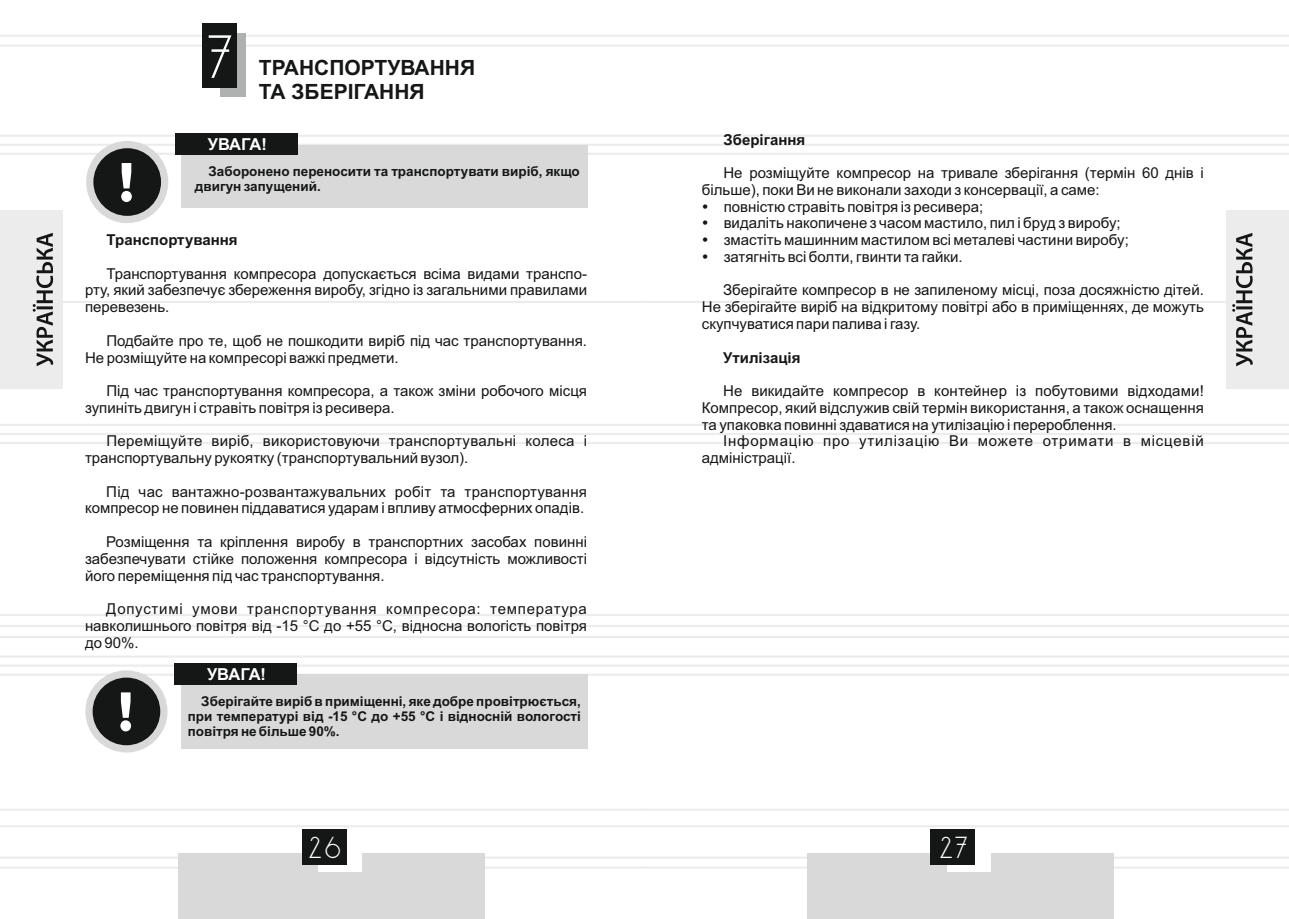
<style>
.page{position:relative;width:1289px;height:919px;background:#fff}
.page>*{position:absolute;margin:0;border:0;box-sizing:border-box;transform-origin:0 0}
.t1{font:52.5px "DS Standart Cyr";color:#fff}
.t2{font:26.25px "DS Standart Cyr";color:#fff}
.t3{font:700 21px/23.4px "Arial";color:#151616}
.t4{font:700 16.5px "Arial";letter-spacing:-.025em;color:#fff}
.t5{font:15px/16.8px "Arial";color:#151616;text-align:justify}
.t6{font:15px/16.8px "Arial";letter-spacing:.055em;color:#151616}
.t7{font:700 15px "Arial";color:#151616}
.t8{font:700 13.5px/15.1px "Arial";color:#151616;text-align:justify}
</style>
<div class="page">
<hr style="left:644px;top:135px;width:644px;height:2px;background:#ececec">
<hr style="left:644px;top:153px;width:644px;height:2px;background:#ececec">
<hr style="left:644px;top:424px;width:644px;height:2px;background:#ececec">
<hr style="left:644px;top:442px;width:644px;height:2px;background:#ececec">
<hr style="left:644px;top:614px;width:644px;height:2px;background:#ececec">
<hr style="left:644px;top:635px;width:644px;height:3px;background:#ececec">
<hr style="left:644px;top:655px;width:644px;height:2px;background:#ececec">
<hr style="left:644px;top:673px;width:644px;height:2px;background:#ececec">
<hr style="left:644px;top:856px;width:644px;height:2px;background:#ececec">
<hr style="left:644px;top:866px;width:644px;height:2px;background:#ececec">
<hr style="left:644px;top:35px;width:644px;height:2px;background:#ececec">
<hr style="left:644px;top:45px;width:644px;height:2px;background:#ececec">
<hr style="left:644px;top:808px;width:644px;height:2px;background:#ececec">
<hr style="left:644px;top:825px;width:644px;height:2px;background:#ececec">
<hr style="left:644px;top:301px;width:644px;height:2px;background:#ececec">
<hr style="left:0;top:135px;width:644px;height:2px;background:#ececec">
<svg style="left:0;top:143px;width:1288px;height:3px"></svg>
<hr style="left:0;top:153px;width:644px;height:2px;background:#ececec">
<hr style="left:0;top:424px;width:644px;height:2px;background:#ececec">
<hr style="left:0;top:433px;width:1288px;height:2px;background:#ececec">
<hr style="left:0;top:442px;width:644px;height:2px;background:#ececec">
<hr style="left:0;top:614px;width:644px;height:2px;background:#ececec">
<hr style="left:0;top:625px;width:1288px;height:2px;background:#ececec">
<hr style="left:0;top:635px;width:644px;height:3px;background:#ececec">
<hr style="left:0;top:655px;width:644px;height:2px;background:#ececec">
<hr style="left:0;top:664px;width:1288px;height:3px;background:#f1f1f1">
<hr style="left:0;top:673px;width:644px;height:2px;background:#ececec">
<hr style="left:0;top:856px;width:644px;height:2px;background:#ececec">
<hr style="left:0;top:866px;width:644px;height:2px;background:#ececec">
<hr style="left:0;top:35px;width:644px;height:2px;background:#ececec">
<hr style="left:0;top:45px;width:644px;height:2px;background:#ececec">
<hr style="left:0;top:808px;width:644px;height:2px;background:#ececec">
<hr style="left:0;top:825px;width:644px;height:2px;background:#ececec">
<hr style="left:0;top:301px;width:644px;height:2px;background:#ececec">
<div style="left:178px;top:853px;width:307px;height:65px;background:#d9d9da"></div>
<div style="left:318px;top:832px;width:44px;height:39px;background:#fff"></div>
<div style="left:301px;top:829px;width:45px;height:36px;background:#151616"></div>
<div style="left:0;top:210px;width:62px;height:179px;background:#ececec"></div>
<svg style="left:33px;top:233px;width:20px;height:133px"></svg>
<div style="left:807px;top:853px;width:306px;height:65px;background:#d9d9da"></div>
<div style="left:946px;top:832px;width:44px;height:39px;background:#fff"></div>
<div style="left:930px;top:829px;width:45px;height:36px;background:#151616"></div>
<div style="left:1226px;top:210px;width:62px;height:179px;background:#ececec"></div>
<svg style="left:1232px;top:233px;width:20px;height:133px"></svg>
<div style="left:220px;top:34px;width:26px;height:63px;background:#afb0b0"></div>
<div style="left:202px;top:23px;width:35px;height:65px;background:#151616"></div>
<div style="left:85px;top:670px;width:82px;height:82px;border:14px solid #d9d9da;border-radius:50%"></div>
<div style="left:93px;top:677px;width:67px;height:68px;background:#151616;border-radius:50%"></div>
<svg style="left:120px;top:692px;width:11px;height:39px"></svg>
<div style="left:181px;top:674px;width:406px;height:74px;background:#d9d9da"></div>
<div style="left:174px;top:662px;width:123px;height:22px;background:#151616"></div>
<div style="left:86px;top:141px;width:82px;height:82px;border:14px solid #d9d9da;border-radius:50%"></div>
<div style="left:93px;top:148px;width:68px;height:68px;background:#151616;border-radius:50%"></div>
<svg style="left:121px;top:163px;width:11px;height:39px"></svg>
<div style="left:182px;top:145px;width:406px;height:62px;background:#d9d9da"></div>
<div style="left:175px;top:133px;width:123px;height:22px;background:#151616"></div>
<h1 class="t1" style="left:208px;top:35px;width:26px">7</h1>
<h3 class="t3" style="left:259px;top:58px;width:218px">ТРАНСПОРТУВАННЯ<br>ТА ЗБЕРІГАННЯ</h3>
<p class="t4" style="left:208px;top:138px;width:60px">УВАГА!</p>
<p class="t8" style="left:195px;top:165px;width:386px;text-indent:14px">Заборонено переносити та транспортувати виріб, якщо двигун запущений.</p>
<p class="t7" style="left:107px;top:234px;width:132px">Транспортування</p>
<p class="t5" style="left:85px;top:266px;width:503px;text-indent:21px">Транспортування компресора допускається всіма видами транспо&shy;рту, який забезпечує збереження виробу, згідно із загальними правилами перевезень.</p>
<p class="t5" style="left:85px;top:333px;width:503px;text-indent:21px">Подбайте про те, щоб не пошкодити виріб під час транспортування.<br>Не розміщуйте на компресорі важкі предмети.</p>
<p class="t5" style="left:85px;top:384px;width:503px;text-indent:21px">Під час транспортування компресора, а також зміни робочого місця зупиніть двигун і стравіть повітря із ресивера.</p>
<p class="t5" style="left:85px;top:434px;width:503px;text-indent:21px">Переміщуйте виріб, використовуючи транспортувальні колеса і транспортувальну рукоятку (транспортувальний вузол).</p>
<p class="t5" style="left:85px;top:484px;width:503px;text-align:right">Під час вантажно-розвантажувальних робіт та транспортування компресор не повинен піддаватися ударам і впливу атмосферних опадів.</p>
<p class="t5" style="left:85px;top:534px;width:503px;text-indent:21px">Розміщення та кріплення виробу в транспортних засобах повинні забезпечувати стійке положення компресора і відсутність можливості його переміщення під час транспортування.</p>
<p class="t5" style="left:85px;top:601px;width:503px;text-indent:21px">Допустимі умови транспортування компресора: температура навколишнього повітря від -15 °С до +55 °С, відносна вологість повітря до 90%.</p>
<p class="t4" style="left:207px;top:667px;width:60px">УВАГА!</p>
<p class="t8" style="left:188px;top:694px;width:395px;text-indent:14px">Зберігайте виріб в приміщенні, яке добре провітрюється, при температурі від -15 °С до +55 °С і відносній вологості повітря не більше 90%.</p>
<p class="t7" style="left:723px;top:134px;width:83px">Зберігання</p>
<p class="t5" style="left:723px;top:166px;width:482px">Не розміщуйте компресор на тривале зберігання (термін 60 днів і</p>
<p class="t5" style="left:702px;top:182px;width:399px">більше), поки Ви не виконали заходи з консервації, а саме:</p>
<p class="t5" style="left:723px;top:199px;width:261px">повністю стравіть повітря із ресивера;</p>
<p class="t5" style="left:723px;top:216px;width:398px">видаліть накопичене з часом мастило, пил і бруд з виробу;</p>
<p class="t5" style="left:723px;top:233px;width:406px">змастіть машинним мастилом всі металеві частини виробу;</p>
<p class="t5" style="left:723px;top:250px;width:240px">затягніть всі болти, гвинти та гайки.</p>
<p class="t5" style="left:702px;top:283px;width:503px;text-indent:21px">Зберігайте компресор в не запиленому місці, поза досяжністю дітей.<br>Не зберігайте виріб на відкритому повітрі або в приміщеннях, де можуть скупчуватися пари палива і газу.</p>
<p class="t7" style="left:723px;top:351px;width:79px">Утилізація</p>
<p class="t5" style="left:702px;top:384px;width:503px;text-indent:21px">Не викидайте компресор в контейнер із побутовими відходами!<br>Компресор, який відслужив свій термін використання, а також оснащення та упаковка повинні здаватися на утилізацію і перероблення.</p>
<p class="t6" style="left:702px;top:434px;width:503px;text-indent:21px">Інформацію про утилізацію Ви можете отримати в місцевій адміністрації.</p>
<h2 class="t2" style="left:309px;top:836px;width:33px">26</h2>
<h2 class="t2" style="left:939px;top:836px;width:29px">27</h2>
</div>
